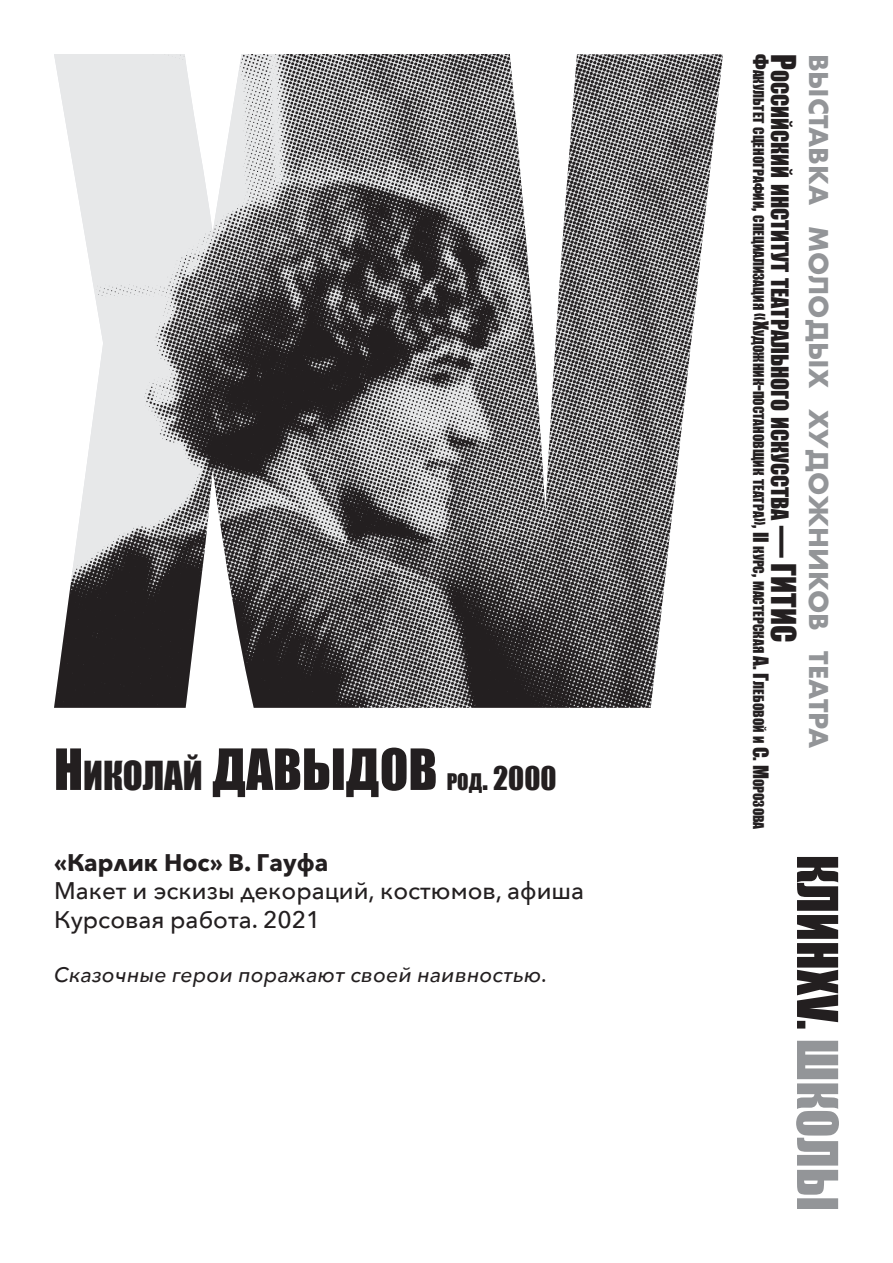
<style>
.page{position:relative;width:893px;height:1263px;background:#fff}
.page>*{position:absolute;margin:0;border:0;box-sizing:border-box;transform-origin:0 0}
.t1{font:52.5px "Impact";color:#231f20}
.t2{font:30px "Impact";color:#231f20}
.t3{font:700 25.2px "Futura";color:#939598}
.t4{font:500 24px/28.8px "Avenir Next";color:#231f20}
.t5{font:700 24px "Avenir Next";color:#231f20}
.t6{font:22.05px "Impact";color:#231f20}
.t7{font:italic 500 21px "Avenir Next";letter-spacing:.005em;color:#231f20}
.t8{font:13.65px "Impact";color:#231f20}
.s1{font-size:36.75px}
.s2{font-size:21px}
.s3{font-size:19.5px}
.s4{font-size:31.5px}
</style>
<div class="page">
<img style="left:54px;top:54px;width:669px;height:654px">
<svg style="left:796px;top:1041px;width:43px;height:168px"></svg>
<svg style="left:797px;top:857px;width:41px;height:171px"></svg>
<h1 class="t1" style="left:54px;top:729px;width:191px">Н<span class="s1">иколай</span> ДАВЫДОВ</h1>
<h2 class="t2" style="left:447px;top:755px;width:111px"><span class="s2">род</span>. 2000</h2>
<h3 class="t5" style="left:54px;top:841px;width:276px">«Карлик Нос» В. Гауфа</h3>
<h3 class="t4" style="left:54px;top:876px;width:532px">Макет и эскизы декораций, костюмов, афиша<br>Курсовая работа. 2021</h3>
<h3 class="t7" style="left:54px;top:957px;width:495px">Сказочные герои поражают своей наивностью.</h3>
<p class="t8" style="left:769px;top:54px;width:777px;rotate:90deg"><span class="s3">Ф</span>акультет сценографии<span class="s3">,</span> специализация <span class="s3">«Х</span>удожник<span class="s3">-</span>постановщик театра<span class="s3">», II</span> курс<span class="s3">,</span> мастерская <span class="s3">А. Г</span>лебовой и <span class="s3">С. М</span>орозова</p>
<h3 class="t6" style="left:797px;top:54px;width:587px;rotate:90deg"><span class="s4">Р</span>оссийский институт театрального искусства <span class="s4">— ГИТИС</span></h3>
<h3 class="t3" style="left:837px;top:54px;width:696px;rotate:90deg">выставка молодых художников театра</h3>
</div>
